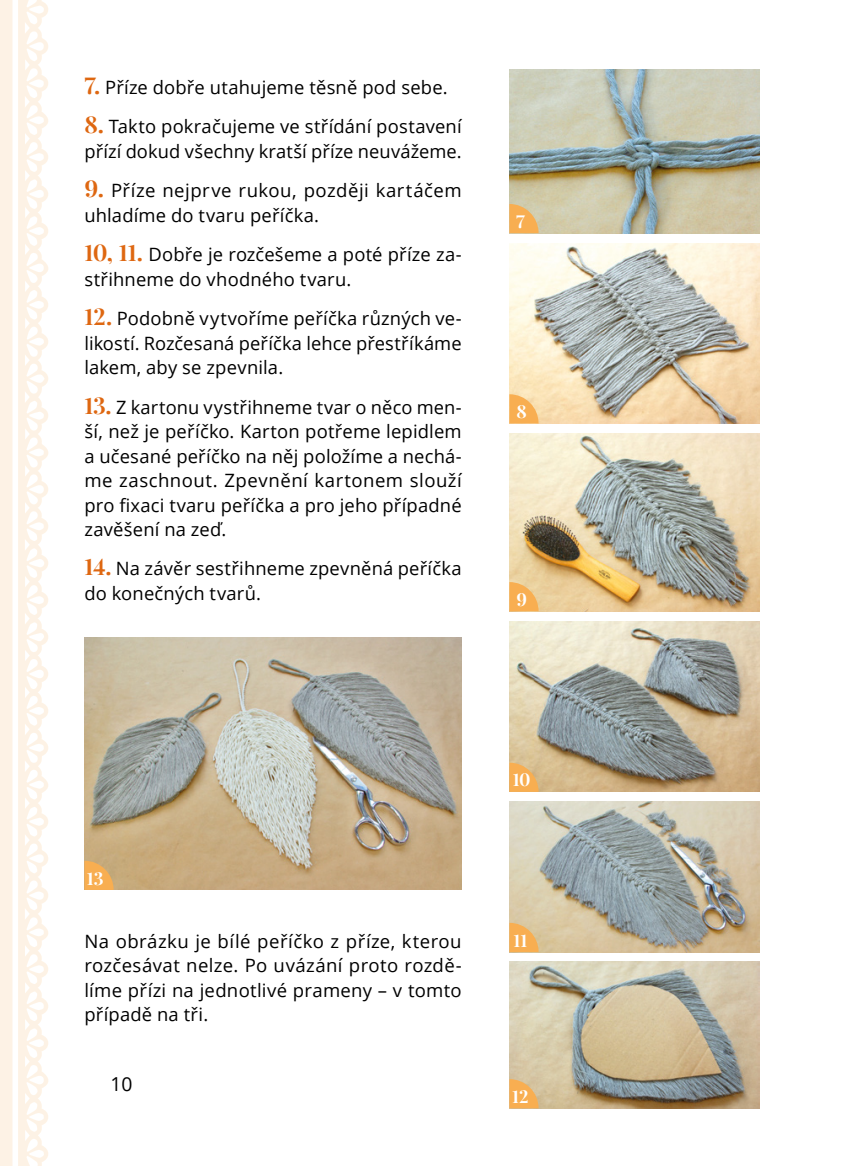
<style>
.page{position:relative;width:844px;height:1166px;background:#fff}
.page>*{position:absolute;margin:0;border:0;box-sizing:border-box;transform-origin:0 0}
.t1{font:19.25px "Open Sans";color:#000}
.Normal1{font:18.38px/24.5px "Open Sans";letter-spacing:.01em;color:#000}
.cislo_obr{font:700 17.5px "Playfair Display";letter-spacing:.01em;color:#fff}
.s1{font-family:"Playfair Display";font-weight:700;font-size:22.75px;color:#de6711}
</style>
<div class="page">
<svg style="left:0;top:0;width:48px;height:1166px;fill:#fdf2e5"></svg>
<svg style="left:12px;top:0;width:6px;height:1166px"></svg>
<img style="left:509px;top:69px;width:250px;height:164px">
<svg style="left:509px;top:204px;width:29px;height:29px"></svg>
<img style="left:509px;top:243px;width:250px;height:180px">
<svg style="left:509px;top:394px;width:29px;height:29px"></svg>
<img style="left:509px;top:433px;width:250px;height:178px">
<svg style="left:509px;top:582px;width:29px;height:29px"></svg>
<img style="left:509px;top:621px;width:250px;height:171px">
<svg style="left:509px;top:763px;width:29px;height:29px"></svg>
<img style="left:509px;top:801px;width:250px;height:151px">
<svg style="left:509px;top:923px;width:29px;height:29px"></svg>
<img style="left:509px;top:961px;width:250px;height:147px">
<svg style="left:509px;top:1079px;width:29px;height:29px"></svg>
<img style="left:84px;top:637px;width:377px;height:253px">
<svg style="left:84px;top:861px;width:30px;height:29px"></svg>
<p class="Normal1" style="left:84px;top:75px;width:364px"><span class="s1">7.</span> Příze dobře utahujeme těsně pod sebe.</p>
<p class="Normal1" style="left:84px;top:114px;width:379px"><span class="s1">8.</span> Takto pokračujeme ve střídání postavení přízí dokud všechny kratší příze neuvážeme.</p>
<p class="Normal1" style="left:84px;top:178px;width:378px"><span class="s1">9.</span> Příze nejprve rukou, později kartáčem uhladíme do tvaru peříčka.</p>
<p class="Normal1" style="left:84px;top:242px;width:379px"><span class="s1">10, 11.</span> Dobře je rozčešeme a poté příze za&shy;střihneme do vhodného tvaru.</p>
<p class="Normal1" style="left:84px;top:306px;width:379px;text-align:justify"><span class="s1">12.</span> Podobně vytvoříme peříčka různých ve&shy;likostí. Rozčesaná peříčka lehce přestříkáme lakem, aby se zpevnila.</p>
<p class="Normal1" style="left:84px;top:394px;width:379px;text-align:justify"><span class="s1">13.</span> Z kartonu vystřihneme tvar o něco men&shy;ší, než je peříčko. Karton potřeme lepidlem a učesané peříčko na něj položíme a nechá&shy;me zaschnout. Zpevnění kartonem slouží pro fixaci tvaru peříčka a pro jeho případné zavěšení na zeď.</p>
<p class="Normal1" style="left:84px;top:556px;width:378px"><span class="s1">14.</span> Na závěr sestřihneme zpevněná peříčka do konečných tvarů.</p>
<p class="cislo_obr" style="left:516px;top:207px;width:10px">7</p>
<p class="cislo_obr" style="left:516px;top:398px;width:12px">8</p>
<p class="cislo_obr" style="left:516px;top:585px;width:12px">9</p>
<p class="cislo_obr" style="left:87px;top:864px;width:18px">13</p>
<p class="Normal1" style="left:84px;top:928px;width:379px;text-align:justify">Na obrázku je bílé peříčko z příze, kterou rozčesávat nelze. Po uvázání proto rozdě&shy;líme přízi na jednotlivé prameny – v tomto případě na tři.</p>
<p class="t1" style="left:110px;top:1071px;width:24px">10</p>
<p class="cislo_obr" style="left:512px;top:766px;width:19px">10</p>
<p class="cislo_obr" style="left:513px;top:926px;width:15px">11</p>
<p class="cislo_obr" style="left:512px;top:1082px;width:18px">12</p>
</div>
